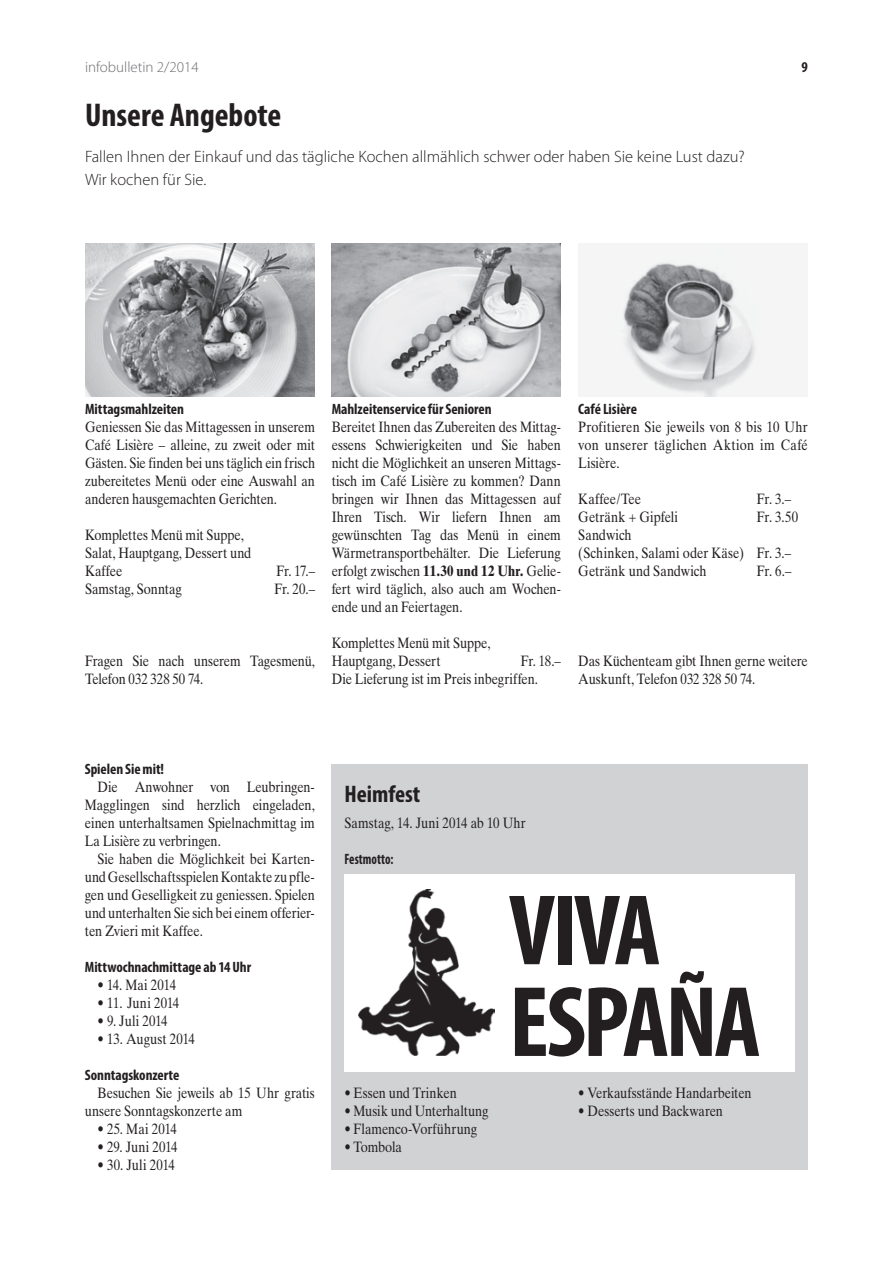
<style>
.page{position:relative;width:893px;height:1263px;background:#fff}
.page>*{position:absolute;margin:0;border:0;box-sizing:border-box;transform-origin:0 0}
.t1{font:700 condensed 101.25px/91.7px "Myriad Pro";letter-spacing:-.035em;color:#231f20}
.t2{font:700 condensed 33px "Myriad Pro";color:#231f20}
.t3{font:700 condensed 24px "Myriad Pro";color:#231f20}
.t4{font:300 16.5px/22.5px "Myriad Pro";color:#231f20}
.t5{font:15px/18px "Times Ten";letter-spacing:-.005em;color:#231f20;scale:.85 1}
.t6{font:700 condensed 15px "Myriad Pro";letter-spacing:-.005em;color:#231f20}
.t7{font:300 15px "Myriad Pro";color:#6c6d70}
.t8{font:15px "Times Ten";letter-spacing:.02em;color:#231f20;scale:.85 1}
.t9{font:15px "Times Ten";letter-spacing:.015em;color:#231f20;scale:.85 1}
.t10{font:700 condensed 15px "Myriad Pro";letter-spacing:-.005em;color:#231f20;scale:.85 1}
.s1{font-weight:700}
</style>
<div class="page">
<img style="left:85px;top:243px;width:230px;height:153px">
<img style="left:332px;top:243px;width:229px;height:153px">
<div style="left:332px;top:764px;width:476px;height:405px;background:#d1d2d4"></div>
<div style="left:344px;top:874px;width:451px;height:197px;background:#fff"></div>
<img style="left:358px;top:890px;width:136px;height:166px">
<div style="left:578px;top:243px;width:230px;height:153px;background:#f5f5f6"></div>
<img style="left:623px;top:263px;width:131px;height:133px">
<p class="t7" style="left:85px;top:59px;width:115px">infobulletin 2/2014</p>
<p class="t6" style="left:801px;top:57px;width:8px">9</p>
<h2 class="t2" style="left:85px;top:94px;width:198px">Unsere Angebote</h2>
<p class="t4" style="left:85px;top:146px;width:661px">Fallen Ihnen der Einkauf und das tägliche Kochen allmählich schwer oder haben Sie keine Lust dazu?<br>Wir kochen für Sie.</p>
<p class="t6" style="left:85px;top:400px;width:101px">Mittagsmahlzeiten</p>
<p class="t5" style="left:85px;top:418px;width:272px;text-align:justify">Geniessen Sie das Mittagessen in unserem Café Lisière – alleine, zu zweit oder mit Gästen. Sie finden bei uns täglich ein frisch zubereitetes Menü oder eine Auswahl an anderen hausgemachten Gerichten.</p>
<p class="t5" style="left:85px;top:526px;width:197px">Komplettes Menü mit Suppe,<br>Salat, Hauptgang, Dessert und<br>Kaffee</p>
<p class="t5" style="left:277px;top:562px;width:47px">Fr. 17.–</p>
<p class="t5" style="left:85px;top:580px;width:115px">Samstag, Sonntag</p>
<p class="t5" style="left:275px;top:580px;width:49px">Fr. 20.–</p>
<p class="t5" style="left:85px;top:652px;width:272px">Fragen Sie nach unserem Tagesmenü,<br>Telefon 032 328 50 74.</p>
<p class="t6" style="left:332px;top:400px;width:161px">Mahlzeitenservice für Senioren</p>
<p class="t5" style="left:332px;top:418px;width:271px;text-align:justify">Bereitet Ihnen das Zubereiten des Mittag&shy;essens Schwierigkeiten und Sie haben nicht die Möglichkeit an unseren Mittags&shy;tisch im Café Lisière zu kommen? Dann bringen wir Ihnen das Mittagessen auf Ihren Tisch. Wir liefern Ihnen am gewünschten Tag das Menü in einem Wärmetransportbehälter. Die Lieferung erfolgt zwischen <span class="s1">11.30 und 12 Uhr.</span> Gelie&shy;fert wird täglich, also auch am Wochen&shy;ende und an Feiertagen.</p>
<p class="t5" style="left:332px;top:634px;width:188px">Komplettes Menü mit Suppe,<br>Hauptgang, Dessert</p>
<p class="t5" style="left:332px;top:652px;width:271px;text-indent:189px">Fr. 18.–<br>Die Lieferung ist im Preis inbegriffen.</p>
<p class="t6" style="left:578px;top:400px;width:60px">Café Lisière</p>
<p class="t5" style="left:578px;top:418px;width:272px;text-align:justify">Profitieren Sie jeweils von 8 bis 10 Uhr von unserer täglichen Aktion im Café Lisière.</p>
<p class="t5" style="left:578px;top:490px;width:76px">Kaffee/Tee</p>
<p class="t5" style="left:757px;top:490px;width:42px">Fr. 3.–</p>
<p class="t5" style="left:578px;top:508px;width:119px">Getränk + Gipfeli</p>
<p class="t5" style="left:757px;top:508px;width:50px">Fr. 3.50</p>
<p class="t5" style="left:578px;top:526px;width:252px">Sandwich<br>(Schinken, Salami oder Käse) Fr. 3.–<br>Getränk und Sandwich</p>
<p class="t5" style="left:757px;top:562px;width:42px">Fr. 6.–</p>
<p class="t5" style="left:578px;top:652px;width:272px">Das Küchenteam gibt Ihnen gerne weitere<br>Auskunft, Telefon 032 328 50 74.</p>
<p class="t6" style="left:85px;top:760px;width:81px">Spielen Sie mit!</p>
<p class="t5" style="left:85px;top:778px;width:272px;text-align:justify;text-indent:13px">Die Anwohner von Leubringen-Magglingen sind herzlich eingeladen, einen unterhaltsamen Spielnachmittag im La Lisière zu verbringen.</p>
<p class="t5" style="left:85px;top:850px;width:272px;text-align:justify;text-indent:13px">Sie haben die Möglichkeit bei Karten&shy;und Gesellschaftsspielen Kontakte zu pfle&shy;gen und Geselligkeit zu geniessen. Spielen und unterhalten Sie sich bei einem offerier&shy;ten Zvieri mit Kaffee.</p>
<p class="t6" style="left:85px;top:958px;width:168px">Mittwochnachmittage ab 14 Uhr</p>
<p class="t5" style="left:98px;top:976px;width:94px">• 14. Mai 2014</p>
<p class="t5" style="left:98px;top:994px;width:97px">• 11. Juni 2014</p>
<p class="t5" style="left:98px;top:1012px;width:84px">• 9. Juli 2014</p>
<p class="t5" style="left:98px;top:1030px;width:116px">• 13. August 2014</p>
<p class="t6" style="left:85px;top:1066px;width:96px">Sonntagskonzerte</p>
<p class="t5" style="left:85px;top:1084px;width:272px;text-indent:13px">Besuchen Sie jeweils ab 15 Uhr gratis unsere Sonntagskonzerte am</p>
<p class="t9" style="left:98px;top:1120px;width:95px">• 25. Mai 2014</p>
<p class="t5" style="left:98px;top:1138px;width:96px">• 29. Juni 2014</p>
<p class="t8" style="left:98px;top:1156px;width:92px">• 30. Juli 2014</p>
<h3 class="t3" style="left:344px;top:779px;width:77px">Heimfest</h3>
<p class="t5" style="left:344px;top:814px;width:215px">Samstag, 14. Juni 2014 ab 10 Uhr</p>
<p class="t10" style="left:344px;top:850px;width:59px">Festmotto:</p>
<h1 class="t1" style="left:509px;top:882px;width:253px">VIVA<br>ESPAÑA</h1>
<p class="t5" style="left:344px;top:1084px;width:134px">• Essen und Trinken</p>
<p class="t5" style="left:344px;top:1102px;width:171px">• Musik und Unterhaltung</p>
<p class="t5" style="left:344px;top:1120px;width:158px">• Flamenco-Vorführung</p>
<p class="t5" style="left:344px;top:1138px;width:69px">• Tombola</p>
<p class="t5" style="left:578px;top:1084px;width:205px">• Verkaufsstände Handarbeiten</p>
<p class="t5" style="left:578px;top:1102px;width:172px">• Desserts und Backwaren</p>
</div>
